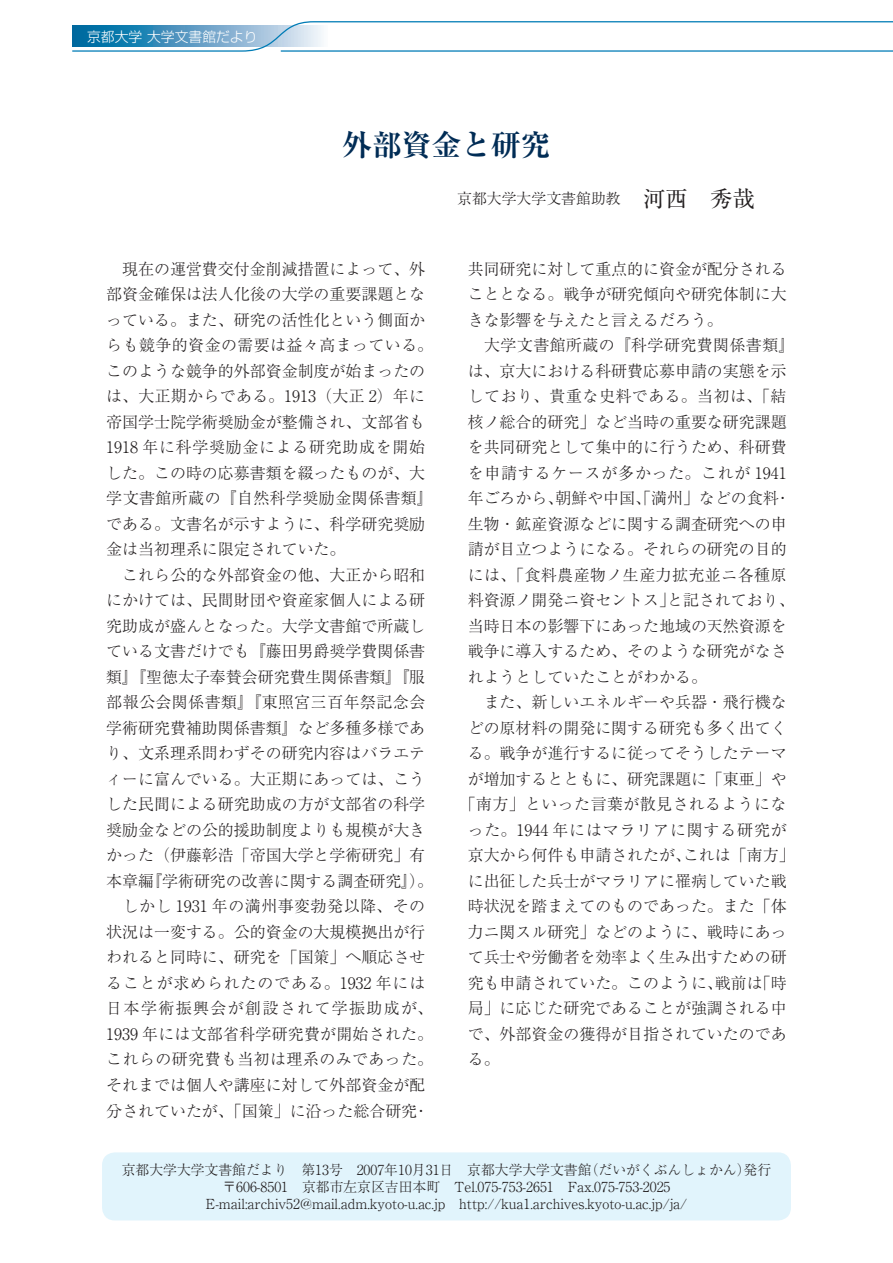
<style>
.page{position:relative;width:893px;height:1263px;background:#fff}
.page>*{position:absolute;margin:0;border:0;box-sizing:border-box;transform-origin:0 0}
.t1{font:700 29.7px "Ryumin Pro";color:#002c55}
.t2{font:300 15.9px/25.5px "Ryumin Pro";color:#231f20}
.t3{font:300 15.9px "Ryumin Pro";letter-spacing:.03em;color:#231f20}
.t4{font:300 15.9px "Ryumin Pro";letter-spacing:.05em;color:#231f20}
.t5{font:300 15.9px "Ryumin Pro";letter-spacing:.055em;color:#231f20}
.t6{font:300 15.9px "Ryumin Pro";letter-spacing:.035em;color:#231f20}
.t7{font:300 15.9px "Ryumin Pro";letter-spacing:.025em;color:#231f20}
.t8{font:300 14.85px "Ryumin Pro";color:#231f20}
.t9{font:300 13.8px/17px "Ryumin Pro";color:#231f20;text-align:center}
.t10{font:300 13.8px "Shin Go Pro";color:#fff}
.s1{font-weight:400;font-size:22.35px}
</style>
<div class="page">
<svg style="left:72px;top:21px;width:821px;height:31px"></svg>
<div style="left:102px;top:1152px;width:689px;height:68px;background:#e1f4fc"></div>
<p class="t10" style="left:87px;top:25px;width:172px">京都大学 大学文書館だより</p>
<h1 class="t1" style="left:342px;top:121px;width:210px">外部資金と研究</h1>
<p class="t8" style="left:457px;top:187px;width:299px">京都大学大学文書館助教 <span class="s1">河西　秀哉</span></p>
<p class="t2" style="left:106px;top:254px;width:328px">　現在の運営費交付金削減措置によって、外部資金確保は法人化後の大学の重要課題となっている。また、研究の活性化という側面からも競争的資金の需要は益々高まっている。このような競争的外部資金制度が始まったのは、大正期からである。1913（大正 2）年に帝国学士院学術奨励金が整備され、文部省も<br>1918 年に科学奨励金による研究助成を開始した。この時の応募書類を綴ったものが、大学文書館所蔵の『自然科学奨励金関係書類』である。文書名が示すように、科学研究奨励金は当初理系に限定されていた。<br>　これら公的な外部資金の他、大正から昭和にかけては、民間財団や資産家個人による研究助成が盛んとなった。大学文書館で所蔵している文書だけでも『藤田男爵奨学費関係書類』『聖徳太子奉賛会研究費生関係書類』『服部報公会関係書類』『東照宮三百年祭記念会学術研究費補助関係書類』など多種多様であり、文系理系問わずその研究内容はバラエティーに富んでいる。大正期にあっては、こうした民間による研究助成の方が文部省の科学奨励金などの公的援助制度よりも規模が大きかった（伊藤彰浩「帝国大学と学術研究」有本章編『学術研究の改善に関する調査研究』）。　しかし 1931 年の満州事変勃発以降、その状況は一変する。公的資金の大規模拠出が行われると同時に、研究を「国策」へ順応させることが求められたのである。1932 年には日本学術振興会が創設されて学振助成が、<br>1939 年には文部省科学研究費が開始された。これらの研究費も当初は理系のみであった。それまでは個人や講座に対して外部資金が配分されていたが、「国策」に沿った総合研究・</p>
<p class="t2" style="left:468px;top:255px;width:320px">共同研究に対して重点的に資金が配分される</p>
<p class="t2" style="left:468px;top:280px;width:320px">こととなる。戦争が研究傾向や研究体制に大</p>
<p class="t2" style="left:468px;top:306px;width:257px">きな影響を与えたと言えるだろう。</p>
<p class="t3" style="left:468px;top:333px;width:328px">　大学文書館所蔵の『科学研究費関係書類』</p>
<p class="t2" style="left:468px;top:357px;width:320px">は、京大における科研費応募申請の実態を示</p>
<p class="t6" style="left:468px;top:384px;width:320px">しており、貴重な史料である。当初は、「結</p>
<p class="t2" style="left:468px;top:408px;width:320px">核ノ総合的研究」など当時の重要な研究課題</p>
<p class="t2" style="left:468px;top:433px;width:320px">を共同研究として集中的に行うため、科研費</p>
<p class="t4" style="left:468px;top:460px;width:320px">を申請するケースが多かった。これが 1941</p>
<p class="t2" style="left:468px;top:484px;width:324px">年ごろから、朝鮮や中国、「満州」などの食料・</p>
<p class="t2" style="left:468px;top:510px;width:320px">生物・鉱産資源などに関する調査研究への申</p>
<p class="t2" style="left:468px;top:535px;width:320px">請が目立つようになる。それらの研究の目的</p>
<p class="t3" style="left:468px;top:562px;width:320px">には、「食料農産物ノ生産力拡充並ニ各種原</p>
<p class="t2" style="left:468px;top:586px;width:328px">料資源ノ開発ニ資セントス」と記されており、</p>
<p class="t2" style="left:468px;top:612px;width:320px">当時日本の影響下にあった地域の天然資源を</p>
<p class="t2" style="left:468px;top:637px;width:320px">戦争に導入するため、そのような研究がなさ</p>
<p class="t2" style="left:468px;top:663px;width:241px">れようとしていたことがわかる。</p>
<p class="t2" style="left:468px;top:688px;width:320px">　また、新しいエネルギーや兵器・飛行機な</p>
<p class="t2" style="left:468px;top:714px;width:320px">どの原材料の開発に関する研究も多く出てく</p>
<p class="t2" style="left:468px;top:739px;width:320px">る。戦争が進行するに従ってそうしたテーマ</p>
<p class="t2" style="left:468px;top:765px;width:320px">が増加するとともに、研究課題に「東亜」や</p>
<p class="t7" style="left:460px;top:792px;width:328px">「南方」といった言葉が散見されるようにな</p>
<p class="t5" style="left:468px;top:817px;width:320px">った。1944 年にはマラリアに関する研究が</p>
<p class="t2" style="left:468px;top:841px;width:328px">京大から何件も申請されたが、これは「南方」</p>
<p class="t2" style="left:468px;top:867px;width:320px">に出征した兵士がマラリアに罹病していた戦</p>
<p class="t2" style="left:468px;top:892px;width:320px">時状況を踏まえてのものであった。また「体</p>
<p class="t2" style="left:468px;top:918px;width:320px">力ニ関スル研究」などのように、戦時にあっ</p>
<p class="t2" style="left:468px;top:943px;width:320px">て兵士や労働者を効率よく生み出すための研</p>
<p class="t2" style="left:468px;top:969px;width:320px">究も申請されていた。このように、戦前は「時</p>
<p class="t2" style="left:468px;top:994px;width:320px">局」に応じた研究であることが強調される中</p>
<p class="t2" style="left:468px;top:1020px;width:320px">で、外部資金の獲得が目指されていたのであ</p>
<p class="t2" style="left:468px;top:1045px;width:33px">る。</p>
<p class="t9" style="left:122px;top:1160px;width:651px">京都大学大学文書館だより　第13号　2007年10月31日　京都大学大学文書館（だいがくぶんしょかん）発行〒606-8501　京都市左京区吉田本町　Tel.075-753-2651　Fax.075-753-2025<br>E-mail:archiv52@mail.adm.kyoto-u.ac.jp　http://kua1.archives.kyoto-u.ac.jp/ja/</p>
</div>
